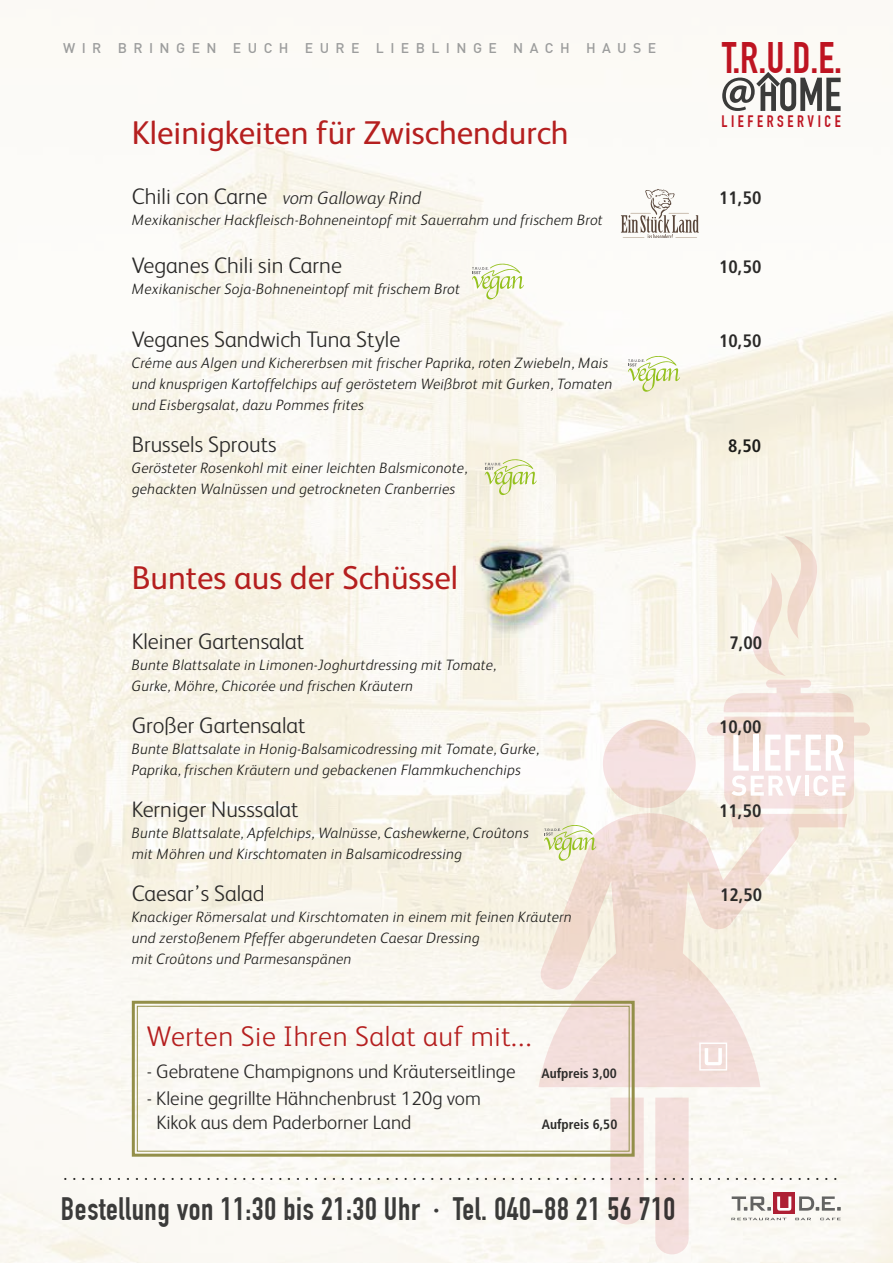
<style>
.page{position:relative;width:893px;height:1263px;background:#fff}
.page>*{position:absolute;margin:0;border:0;box-sizing:border-box;transform-origin:0 0}
.t1{font:700 43.05px "DIN Condensed";color:#be1421}
.t2{font:33px "FS Albert";color:#b51f1f}
.t3{font:700 31.65px "DIN Condensed";letter-spacing:.02em;color:#3b3b3a}
.t4{font:300 28.5px "FS Albert";letter-spacing:.02em;color:#b51f1f}
.t5{font:300 22.5px "FS Albert";color:#2b2a29}
.t6{font:300 19.5px/24px "FS Albert";color:#2b2a29}
.t7{font:700 condensed 18px "Frutiger";color:#2b2a29}
.t8{font:italic 300 18px "FS Albert";color:#2b2a29}
.t9{font:700 condensed 18px "Frutiger";color:#1d1d1b}
.t10{font:16.65px "Avenir";color:#1a1a18}
.t11{font:700 16.2px "DIN Condensed";letter-spacing:.22em;color:#be1421}
.t12{font:italic 300 15px/21px "FS Albert";letter-spacing:.015em;color:#1d1d1b}
.t13{font:500 13.95px "DIN";letter-spacing:.46em;color:#9c9d9d}
.t14{font:700 condensed 13.5px "Frutiger";color:#2b2a29}
.s1{font-style:normal;font-size:22.5px}
</style>
<div class="page">
<img style="left:0;top:0;width:893px;height:1263px">
<svg style="left:732px;top:1196px;width:39px;height:14px"></svg>
<svg style="left:799px;top:1196px;width:42px;height:14px"></svg>
<div style="left:773px;top:1192px;width:22px;height:22px;background:#ae1f34"></div>
<svg style="left:777px;top:1196px;width:14px;height:14px"></svg>
<svg style="left:731px;top:1218px;width:55px;height:2px"></svg>
<svg style="left:795px;top:1218px;width:16px;height:2px"></svg>
<svg style="left:820px;top:1218px;width:21px;height:2px"></svg>
<svg style="left:722px;top:72px;width:119px;height:39px"></svg>
<svg style="left:538px;top:813px;width:309px;height:274px"></svg>
<svg style="left:655px;top:1097px;width:34px;height:157px;background:#f3dedb"></svg>
<svg style="left:610px;top:1097px;width:34px;height:127px;background:#f3dfdc"></svg>
<svg style="left:603px;top:720px;width:93px;height:88px;background:#f2ddd8"></svg>
<svg style="left:699px;top:1042px;width:28px;height:28px"></svg>
<svg style="left:707px;top:536px;width:163px;height:272px"></svg>
<svg style="left:621px;top:189px;width:78px;height:49px"></svg>
<svg style="left:472px;top:261px;width:52px;height:38px"></svg>
<svg style="left:628px;top:353px;width:52px;height:39px"></svg>
<svg style="left:485px;top:456px;width:52px;height:39px"></svg>
<svg style="left:544px;top:822px;width:52px;height:39px;background:#e2e5c1"></svg>
<svg style="left:130px;top:999px;width:506px;height:159px"></svg>
<div style="left:137px;top:1006px;width:493px;height:146px;border:1px solid #938f49"></div>
<img style="left:474px;top:539px;width:100px;height:99px">
<p class="t13" style="left:63px;top:39px;width:595px">WIR BRINGEN EUCH EURE LIEBLINGE NACH HAUSE</p>
<h2 class="t2" style="left:132px;top:111px;width:438px">Kleinigkeiten für Zwischendurch</h2>
<h1 class="t1" style="left:722px;top:33px;width:122px">T.R.U.D.E.</h1>
<p class="t11" style="left:721px;top:112px;width:121px">LIEFERSERVICE</p>
<p class="t8" style="left:132px;top:186px;width:291px"><span class="s1">Chili con Carne</span> vom Galloway Rind</p>
<p class="t7" style="left:719px;top:187px;width:44px">11,50</p>
<p class="t12" style="left:132px;top:209px;width:473px">Mexikanischer Hackfleisch-Bohneneintopf mit Sauerrahm und frischem Brot</p>
<h3 class="t5" style="left:132px;top:251px;width:212px">Veganes Chili sin Carne</h3>
<p class="t7" style="left:719px;top:256px;width:44px">10,50</p>
<p class="t12" style="left:132px;top:278px;width:330px">Mexikanischer Soja-Bohneneintopf mit frischem Brot</p>
<h3 class="t5" style="left:132px;top:324px;width:270px">Veganes Sandwich Tuna Style</h3>
<p class="t7" style="left:719px;top:330px;width:44px">10,50</p>
<p class="t12" style="left:132px;top:351px;width:482px">Créme aus Algen und Kichererbsen mit frischer Paprika, roten Zwiebeln, Mais und knusprigen Kartoffelchips auf geröstetem Weißbrot mit Gurken, Tomaten und Eisbergsalat, dazu Pommes frites</p>
<h3 class="t5" style="left:132px;top:429px;width:146px">Brussels Sprouts</h3>
<p class="t9" style="left:728px;top:435px;width:34px">8,50</p>
<p class="t12" style="left:132px;top:456px;width:337px">Gerösteter Rosenkohl mit einer leichten Balsmiconote, gehackten Walnüssen und getrockneten Cranberries</p>
<h2 class="t2" style="left:132px;top:556px;width:328px">Buntes aus der Schüssel</h2>
<h3 class="t5" style="left:132px;top:626px;width:174px">Kleiner Gartensalat</h3>
<p class="t7" style="left:729px;top:632px;width:34px">7,00</p>
<p class="t12" style="left:132px;top:653px;width:366px">Bunte Blattsalate in Limonen-Joghurtdressing mit Tomate,<br>Gurke, Möhre, Chicorée und frischen Kräutern</p>
<h3 class="t5" style="left:132px;top:710px;width:175px">Großer Gartensalat</h3>
<p class="t7" style="left:719px;top:716px;width:44px">10,00</p>
<p class="t12" style="left:132px;top:737px;width:409px">Bunte Blattsalate in Honig-Balsamicodressing mit Tomate, Gurke,<br>Paprika, frischen Kräutern und gebackenen Flammkuchenchips</p>
<h3 class="t5" style="left:132px;top:794px;width:168px">Kerniger Nusssalat</h3>
<p class="t7" style="left:719px;top:800px;width:44px">11,50</p>
<p class="t12" style="left:132px;top:821px;width:398px">Bunte Blattsalate, Apfelchips, Walnüsse, Cashewkerne, Croûtons mit Möhren und Kirschtomaten in Balsamicodressing</p>
<h3 class="t5" style="left:132px;top:878px;width:134px">Caesar’s Salad</h3>
<p class="t7" style="left:720px;top:884px;width:44px">12,50</p>
<p class="t12" style="left:132px;top:905px;width:441px">Knackiger Römersalat und Kirschtomaten in einem mit feinen Kräutern und zerstoßenem Pfeffer abgerundeten Caesar Dressing<br>mit Croûtons und Parmesanspänen</p>
<h3 class="t4" style="left:147px;top:1018px;width:386px">Werten Sie Ihren Salat auf mit...</h3>
<h3 class="t6" style="left:147px;top:1058px;width:370px">- Gebratene Champignons und Kräuterseitlinge</h3>
<p class="t14" style="left:541px;top:1065px;width:77px">Aufpreis 3,00</p>
<h3 class="t6" style="left:156px;top:1085px;width:326px;text-indent:-10px">- Kleine gegrillte Hähnchenbrust 120g vom<br>Kikok aus dem Paderborner Land</h3>
<p class="t14" style="left:542px;top:1116px;width:77px">Aufpreis 6,50</p>
<p class="t10" style="left:63px;top:1160px;width:776px">.......................................................................................</p>
<h3 class="t3" style="left:61px;top:1191px;width:616px">Bestellung von 11:30 bis 21:30 Uhr · Tel. 040-88 21 56 710</h3>
</div>
